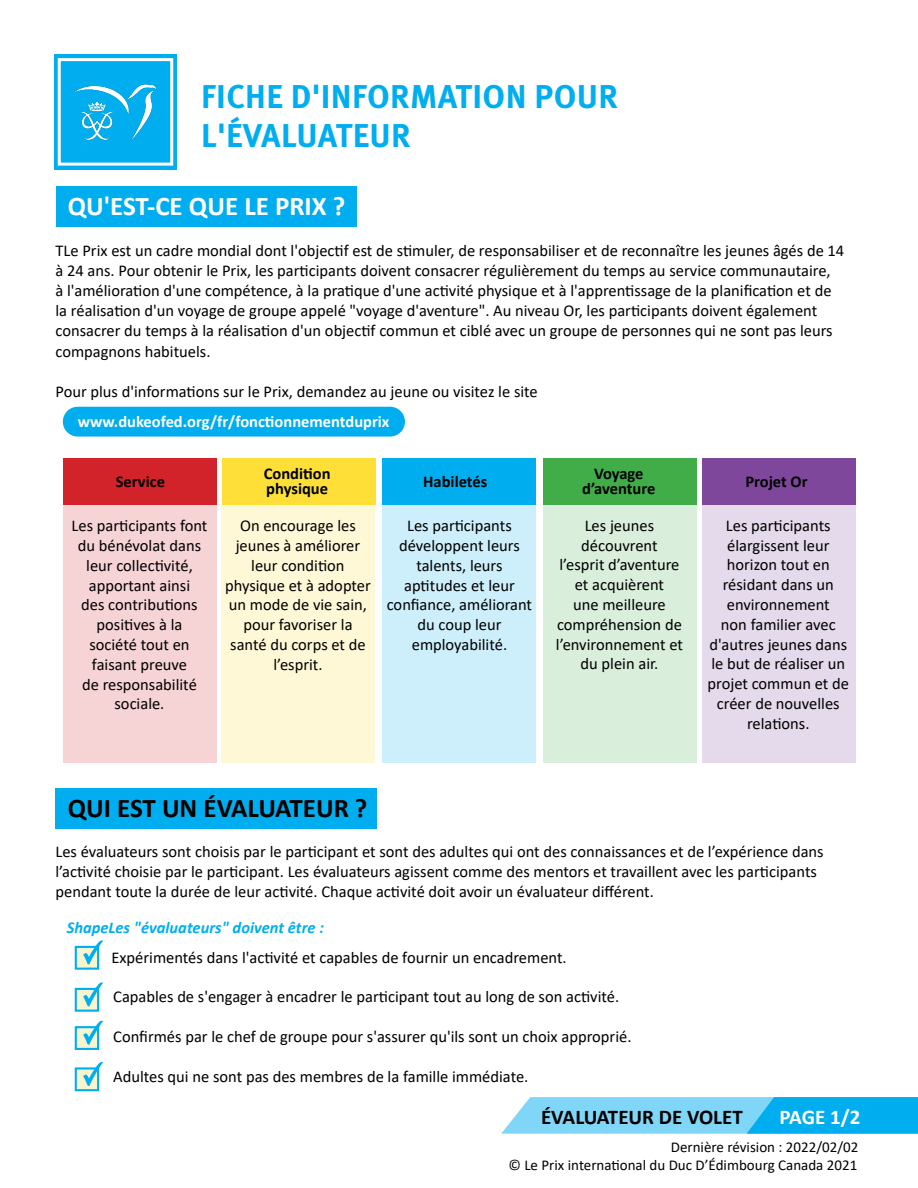
<style>
.page{position:relative;width:918px;height:1188px;background:#fff}
.page>*{position:absolute;margin:0;border:0;box-sizing:border-box;transform-origin:0 0}
.t1{font:700 33px/39px "Meta OT";letter-spacing:.01em;color:#00aeef}
.t2{font:700 27px "Calibri";color:#fff}
.t3{font:700 27px "Calibri";color:#000}
.t4{font:700 21px "Calibri";color:#000}
.t5{font:700 21px "Calibri";color:#fff}
.t6{font:16.5px/19.8px "Calibri";color:#000;text-align:center}
.t7{font:700 16.5px/15px "Calibri";color:#000}
.t8{font:700 16.5px "Calibri";color:#fff}
.t9{font:italic 700 16.5px "Calibri";color:#00aeef}
.t10{font:15px/18.8px "Calibri";color:#000;text-align:right}
</style>
<div class="page">
<div style="left:54px;top:54px;width:123px;height:116px;background:linear-gradient(to right,#00aeef,#00aeef)"></div>
<img style="left:62px;top:62px;width:107px;height:100px">
<div style="left:58px;top:58px;width:115px;height:108px;border:3px solid #fff"></div>
<svg style="left:501px;top:1097px;width:417px;height:37px;background:#56c8f4"></svg>
<div style="left:63px;top:503px;width:153px;height:260px;background:#f6d3d5"></div>
<div style="left:63px;top:458px;width:154px;height:47px;background:#d2232a"></div>
<div style="left:222px;top:503px;width:153px;height:260px;background:#fef8d7"></div>
<div style="left:222px;top:458px;width:153px;height:47px;background:#fddf38"></div>
<div style="left:382px;top:503px;width:154px;height:260px;background:#cdeffb"></div>
<div style="left:382px;top:458px;width:154px;height:47px;background:#00aeef"></div>
<div style="left:543px;top:503px;width:153px;height:260px;background:#d9eedb"></div>
<div style="left:543px;top:458px;width:154px;height:47px;background:#41ad49"></div>
<div style="left:702px;top:503px;width:154px;height:260px;background:#e5daeb"></div>
<div style="left:702px;top:458px;width:154px;height:47px;background:#7e479c"></div>
<div style="left:63px;top:407px;width:342px;height:30px;background:#00aeef;border-radius:15px"></div>
<div style="left:56px;top:186px;width:300px;height:41px;background:#00aeef"></div>
<div style="left:56px;top:788px;width:321px;height:41px;background:#00aeef"></div>
<div style="left:75px;top:946px;width:24px;height:24px;background:#f5f6cf;border:2px solid #00aeef"></div>
<div style="left:75px;top:988px;width:24px;height:24px;background:#f5f6cf;border:2px solid #00aeef"></div>
<div style="left:75px;top:1026px;width:24px;height:24px;background:#f5f6cf;border:2px solid #00aeef"></div>
<div style="left:75px;top:1067px;width:24px;height:24px;background:#f5f6cf;border:2px solid #00aeef"></div>
<svg style="left:83px;top:940px;width:20px;height:25px"></svg>
<svg style="left:83px;top:982px;width:20px;height:25px"></svg>
<svg style="left:83px;top:1021px;width:20px;height:24px"></svg>
<svg style="left:83px;top:1062px;width:20px;height:24px"></svg>
<h1 class="t1" style="left:201px;top:78px;width:418px">FICHE D'INFORMATION POUR<br>L'ÉVALUATEUR</h1>
<h2 class="t2" style="left:68px;top:187px;width:279px">QU'EST-CE QUE LE PRIX ?</h2>
<p class="t6" style="left:56px;top:241px;width:790px;text-align:left">TLe Prix est un cadre mondial dont l'objectif est de stimuler, de responsabiliser et de reconnaître les jeunes âgés de 14 à 24 ans. Pour obtenir le Prix, les participants doivent consacrer régulièrement du temps au service communautaire,<br>à l'amélioration d'une compétence, à la pratique d'une activité physique et à l'apprentissage de la planification et de la réalisation d'un voyage de groupe appelé "voyage d'aventure". Au niveau Or, les participants doivent également consacrer du temps à la réalisation d'un objectif commun et ciblé avec un groupe de personnes qui ne sont pas leurs</p>
<p class="t6" style="left:56px;top:341px;width:157px">compagnons habituels.</p>
<p class="t6" style="left:56px;top:381px;width:484px">Pour plus d'informations sur le Prix, demandez au jeune ou visitez le site</p>
<p class="t8" style="left:78px;top:410px;width:313px">www.dukeofed.org/fr/fonctionnementduprix</p>
<p class="t7" style="left:116px;top:474px;width:51px">Service</p>
<p class="t7" style="left:264px;top:465px;width:68px">Condition physique</p>
<p class="t7" style="left:423px;top:474px;width:66px">Habiletés</p>
<p class="t7" style="left:745px;top:474px;width:64px">Projet Or</p>
<p class="t7" style="left:582px;top:466px;width:75px;text-align:center">Voyage d’aventure</p>
<p class="t6" style="left:72px;top:515px;width:137px">Les participants font du bénévolat dans leur collectivité, apportant ainsi<br>des contributions positives à la société tout en faisant preuve<br>de responsabilité sociale.</p>
<p class="t6" style="left:225px;top:515px;width:147px">On encourage les jeunes à améliorer leur condition physique et à adopter un mode de vie sain, pour favoriser la santé du corps et de l’esprit.</p>
<p class="t6" style="left:387px;top:515px;width:147px">Les participants développent leurs talents, leurs aptitudes et leur confiance, améliorant du coup leur employabilité.</p>
<p class="t6" style="left:556px;top:515px;width:129px">Les jeunes découvrent<br>l’esprit d’aventure et acquièrent<br>une meilleure compréhension de l’environnement et du plein air.</p>
<p class="t6" style="left:708px;top:515px;width:143px">Les participants élargissent leur horizon tout en résidant dans un environnement<br>non familier avec d'autres jeunes dans le but de réaliser un projet commun et de créer de nouvelles relations.</p>
<h2 class="t3" style="left:68px;top:789px;width:301px">QUI EST UN ÉVALUATEUR ?</h2>
<p class="t6" style="left:56px;top:841px;width:770px;text-align:left">Les évaluateurs sont choisis par le participant et sont des adultes qui ont des connaissances et de l’expérience dans l’activité choisie par le participant. Les évaluateurs agissent comme des mentors et travaillent avec les participants pendant toute la durée de leur activité. Chaque activité doit avoir un évaluateur différent.</p>
<p class="t9" style="left:67px;top:916px;width:259px">ShapeLes "évaluateurs" doivent être :</p>
<p class="t6" style="left:111px;top:947px;width:457px">Expérimentés dans l'activité et capables de fournir un encadrement.</p>
<p class="t6" style="left:113px;top:987px;width:508px">Capables de s'engager à encadrer le participant tout au long de son activité.</p>
<p class="t6" style="left:113px;top:1026px;width:520px">Confirmés par le chef de groupe pour s'assurer qu'ils sont un choix approprié.</p>
<p class="t6" style="left:113px;top:1066px;width:417px">Adultes qui ne sont pas des membres de la famille immédiate.</p>
<p class="t4" style="left:541px;top:1102px;width:203px">ÉVALUATEUR DE VOLET</p>
<p class="t5" style="left:780px;top:1102px;width:82px">PAGE 1/2</p>
<p class="t10" style="left:508px;top:1137px;width:351px">Dernière révision : 2022/02/02<br>© Le Prix international du Duc D’Édimbourg Canada 2021</p>
</div>
